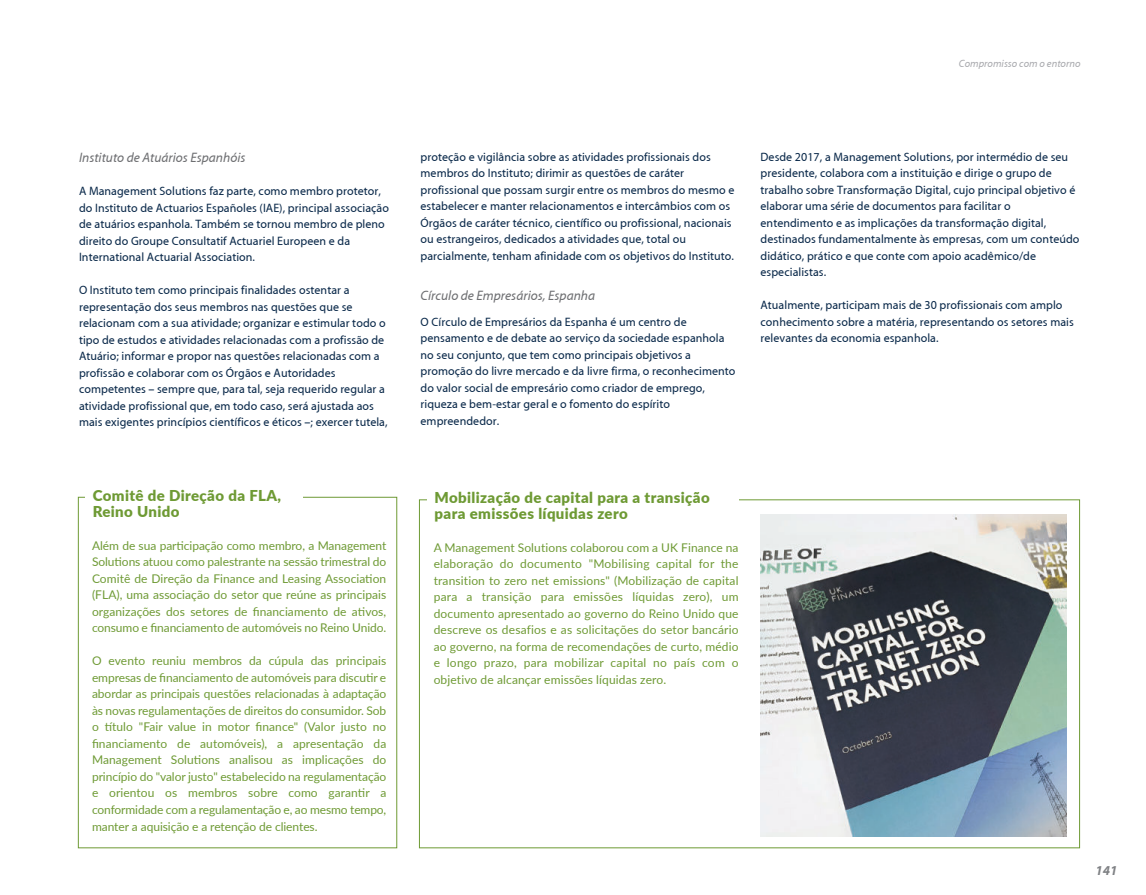
<style>
.page{position:relative;width:1146px;height:895px;background:#fff}
.page>*{position:absolute;margin:0;border:0;box-sizing:border-box;transform-origin:0 0}
.t1{font:900 15px/16.5px "Lato";letter-spacing:.025em;color:#6e9a34}
.t2{font:italic 13.5px "Myriad";color:#6d6e71}
.t3{font:italic 700 13.5px "Myriad";color:#808285}
.t4{font:12px/16.5px "Myriad";letter-spacing:.005em;color:#0a294a}
.t5{font:12px/16.5px "Lato";letter-spacing:-.005em;color:#6e9a34;text-align:justify}
.t6{font:italic 10.5px "Myriad";color:#a8a9ad}
</style>
<div class="page">
<img style="left:760px;top:514px;width:306px;height:322px">
<p class="t6" style="left:959px;top:59px;width:123px">Compromisso com o entorno</p>
<p class="t2" style="left:79px;top:151px;width:168px">Instituto de Atuários Espanhóis</p>
<p class="t4" style="left:79px;top:183px;width:311px">A Management Solutions faz parte, como membro protetor, do Instituto de Actuarios Españoles (IAE), principal associação de atuários espanhola. Também se tornou membro de pleno direito do Groupe Consultatif Actuariel Europeen e da International Actuarial Association.</p>
<p class="t4" style="left:79px;top:282px;width:310px">O Instituto tem como principais finalidades ostentar a representação dos seus membros nas questões que se relacionam com a sua atividade; organizar e estimular todo o tipo de estudos e atividades relacionadas com a profissão de Atuário; informar e propor nas questões relacionadas com a profissão e colaborar com os Órgãos e Autoridades competentes – sempre que, para tal, seja requerido regular a atividade profissional que, em todo caso, será ajustada aos mais exigentes princípios científicos e éticos –; exercer tutela,</p>
<p class="t1" style="left:93px;top:487px;width:190px">Comitê de Direção da FLA,<br>Reino Unido</p>
<p class="t5" style="left:92px;top:537px;width:296px">Além de sua participação como membro, a Management Solutions atuou como palestrante na sessão trimestral do Comitê de Direção da Finance and Leasing Association (FLA), uma associação do setor que reúne as principais organizações dos setores de financiamento de ativos, consumo e financiamento de automóveis no Reino Unido.</p>
<p class="t5" style="left:92px;top:652px;width:296px">O evento reuniu membros da cúpula das principais empresas de financiamento de automóveis para discutir e abordar as principais questões relacionadas à adaptação às novas regulamentações de direitos do consumidor. Sob o título "Fair value in motor finance" (Valor justo no financiamento de automóveis), a apresentação da Management Solutions analisou as implicações do princípio do "valor justo" estabelecido na regulamentação e orientou os membros sobre como garantir a conformidade com a regulamentação e, ao mesmo tempo, manter a aquisição e a retenção de clientes.</p>
<p class="t4" style="left:420px;top:149px;width:315px">proteção e vigilância sobre as atividades profissionais dos membros do Instituto; dirimir as questões de caráter profissional que possam surgir entre os membros do mesmo e estabelecer e manter relacionamentos e intercâmbios com os Órgãos de caráter técnico, científico ou profissional, nacionais ou estrangeiros, dedicados a atividades que, total ou parcialmente, tenham afinidade com os objetivos do Instituto.</p>
<p class="t2" style="left:420px;top:289px;width:176px">Círculo de Empresários, Espanha</p>
<p class="t4" style="left:420px;top:314px;width:316px">O Círculo de Empresários da Espanha é um centro de pensamento e de debate ao serviço da sociedade espanhola no seu conjunto, que tem como principais objetivos a promoção do livre mercado e da livre firma, o reconhecimento do valor social de empresário como criador de emprego, riqueza e bem-estar geral e o fomento do espírito empreendedor.</p>
<p class="t4" style="left:760px;top:149px;width:320px">Desde 2017, a Management Solutions, por intermédio de seu presidente, colabora com a instituição e dirige o grupo de trabalho sobre Transformação Digital, cujo principal objetivo é elaborar uma série de documentos para facilitar o entendimento e as implicações da transformação digital, destinados fundamentalmente às empresas, com um conteúdo didático, prático e que conte com apoio acadêmico/de especialistas.</p>
<p class="t4" style="left:760px;top:297px;width:315px">Atualmente, participam mais de 30 profissionais com amplo conhecimento sobre a matéria, representando os setores mais relevantes da economia espanhola.</p>
<p class="t1" style="left:434px;top:489px;width:277px">Mobilização de capital para a transição para emissões líquidas zero</p>
<p class="t5" style="left:434px;top:539px;width:306px">A Management Solutions colaborou com a UK Finance na elaboração do documento "Mobilising capital for the transition to zero net emissions" (Mobilização de capital para a transição para emissões líquidas zero), um documento apresentado ao governo do Reino Unido que descreve os desafios e as solicitações do setor bancário ao governo, na forma de recomendações de curto, médio e longo prazo, para mobilizar capital no país com o objetivo de alcançar emissões líquidas zero.</p>
<p class="t3" style="left:1095px;top:863px;width:23px">141</p>
</div>
